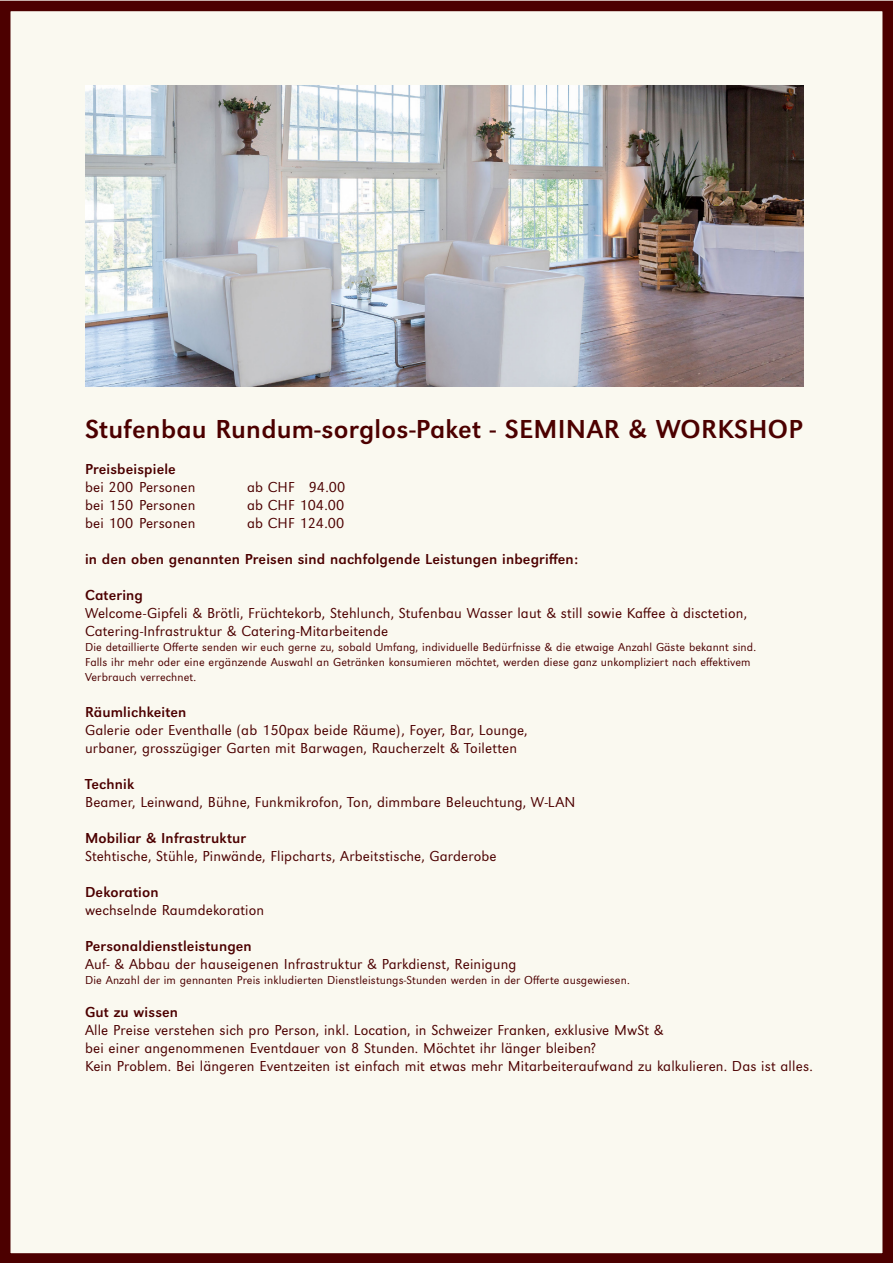
<style>
.page{position:relative;width:893px;height:1263px;background:#fff}
.page>*{position:absolute;margin:0;border:0;box-sizing:border-box;transform-origin:0 0}
.Untertitel{font:27px "URW Grotesk";letter-spacing:.01em;color:#4c0000}
.Untertitel-2{font:300 15px "URW Grotesk";letter-spacing:.01em;color:#4c0000}
.Untertitel-3{font:15px "URW Grotesk";letter-spacing:.01em;color:#4c0000}
.Untertitel-4{font:300 12px "URW Grotesk";letter-spacing:.01em;color:#4c0000}
</style>
<div class="page">
<div style="left:0;top:1px;width:893px;height:1262px;background:#faf9f0"></div>
<div style="left:0;top:1px;width:893px;height:1262px;border:10px solid #4c0000"></div>
<img style="left:85px;top:85px;width:719px;height:302px">
<p class="Untertitel" style="left:85px;top:414px;width:719px">Stufenbau Rundum-sorglos-Paket - SEMINAR &amp; WORKSHOP</p>
<p class="Untertitel-3" style="left:85px;top:461px;width:92px">Preisbeispiele</p>
<p class="Untertitel-2" style="left:85px;top:479px;width:112px">bei 200 Personen</p>
<p class="Untertitel-2" style="left:247px;top:479px;width:100px">ab CHF 94.00</p>
<p class="Untertitel-2" style="left:85px;top:497px;width:112px">bei 150 Personen</p>
<p class="Untertitel-2" style="left:247px;top:497px;width:99px">ab CHF 104.00</p>
<p class="Untertitel-2" style="left:85px;top:515px;width:112px">bei 100 Personen</p>
<p class="Untertitel-2" style="left:247px;top:515px;width:99px">ab CHF 124.00</p>
<p class="Untertitel-3" style="left:85px;top:551px;width:495px">in den oben genannten Preisen sind nachfolgende Leistungen inbegriffen:</p>
<p class="Untertitel-3" style="left:85px;top:587px;width:60px">Catering</p>
<p class="Untertitel-2" style="left:85px;top:605px;width:664px">Welcome-Gipfeli &amp; Brötli, Früchtekorb, Stehlunch, Stufenbau Wasser laut &amp; still sowie Kaffee à disctetion,</p>
<p class="Untertitel-2" style="left:85px;top:623px;width:305px">Catering-Infrastruktur &amp; Catering-Mitarbeitende</p>
<p class="Untertitel-4" style="left:85px;top:640px;width:672px">Die detaillierte Offerte senden wir euch gerne zu, sobald Umfang, individuelle Bedürfnisse &amp; die etwaige Anzahl Gäste bekannt sind.</p>
<p class="Untertitel-4" style="left:85px;top:655px;width:667px">Falls ihr mehr oder eine ergänzende Auswahl an Getränken konsumieren möchtet, werden diese ganz unkompliziert nach effektivem</p>
<p class="Untertitel-4" style="left:85px;top:670px;width:113px">Verbrauch verrechnet.</p>
<p class="Untertitel-3" style="left:85px;top:704px;width:103px">Räumlichkeiten</p>
<p class="Untertitel-2" style="left:85px;top:722px;width:444px">Galerie oder Eventhalle (ab 150pax beide Räume), Foyer, Bar, Lounge,</p>
<p class="Untertitel-2" style="left:85px;top:740px;width:434px">urbaner, grosszügiger Garten mit Barwagen, Raucherzelt &amp; Toiletten</p>
<p class="Untertitel-3" style="left:85px;top:776px;width:51px">Technik</p>
<p class="Untertitel-2" style="left:85px;top:794px;width:492px">Beamer, Leinwand, Bühne, Funkmikrofon, Ton, dimmbare Beleuchtung, W-LAN</p>
<p class="Untertitel-3" style="left:85px;top:830px;width:163px">Mobiliar &amp; Infrastruktur</p>
<p class="Untertitel-2" style="left:85px;top:848px;width:413px">Stehtische, Stühle, Pinwände, Flipcharts, Arbeitstische, Garderobe</p>
<p class="Untertitel-3" style="left:85px;top:884px;width:75px">Dekoration</p>
<p class="Untertitel-2" style="left:85px;top:902px;width:181px">wechselnde Raumdekoration</p>
<p class="Untertitel-3" style="left:85px;top:938px;width:168px">Personaldienstleistungen</p>
<p class="Untertitel-2" style="left:85px;top:956px;width:433px">Auf- &amp; Abbau der hauseigenen Infrastruktur &amp; Parkdienst, Reinigung</p>
<p class="Untertitel-4" style="left:85px;top:973px;width:546px">Die Anzahl der im gennanten Preis inkludierten Dienstleistungs-Stunden werden in der Offerte ausgewiesen.</p>
<p class="Untertitel-3" style="left:85px;top:1004px;width:95px">Gut zu wissen</p>
<p class="Untertitel-2" style="left:85px;top:1022px;width:580px">Alle Preise verstehen sich pro Person, inkl. Location, in Schweizer Franken, exklusive MwSt &amp;</p>
<p class="Untertitel-2" style="left:85px;top:1040px;width:512px">bei einer angenommenen Eventdauer von 8 Stunden. Möchtet ihr länger bleiben?</p>
<p class="Untertitel-2" style="left:85px;top:1058px;width:729px">Kein Problem. Bei längeren Eventzeiten ist einfach mit etwas mehr Mitarbeiteraufwand zu kalkulieren. Das ist alles.</p>
</div>
